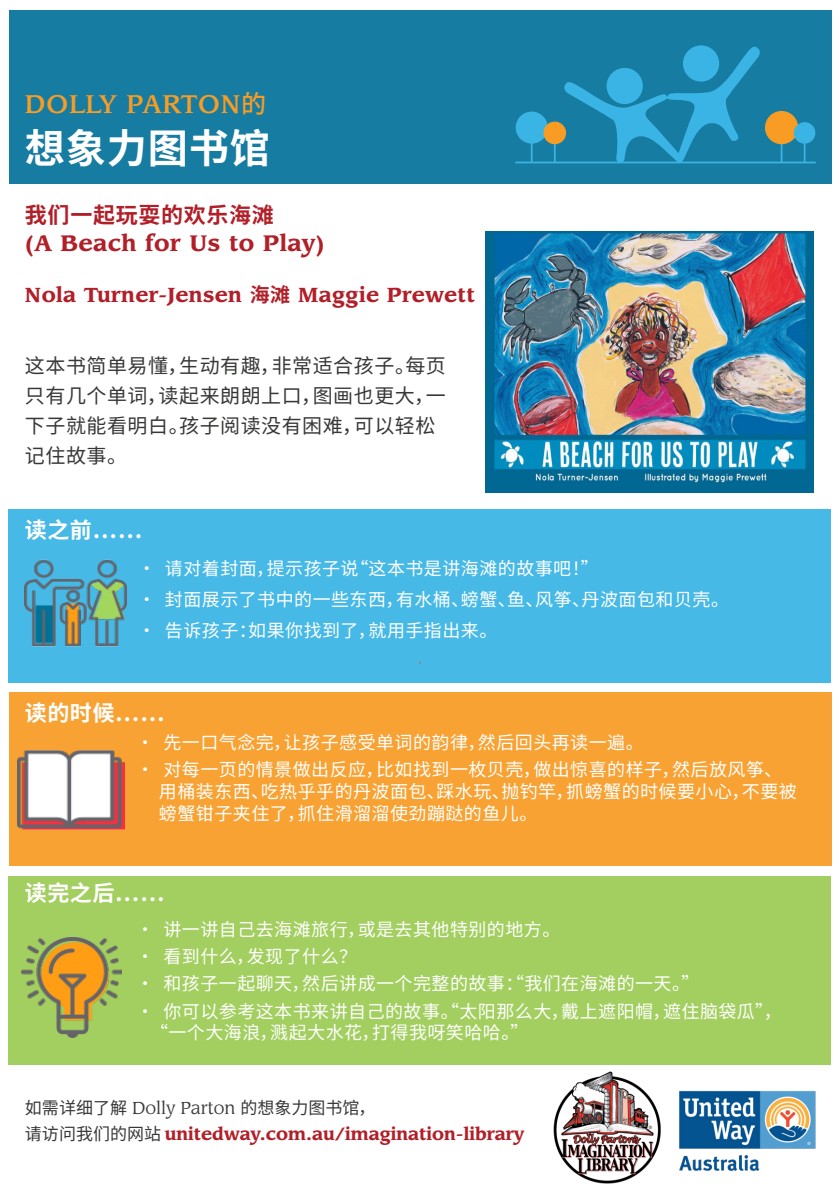
<style>
.page{position:relative;width:840px;height:1191px;background:#fff}
.page>*{position:absolute;margin:0;border:0;box-sizing:border-box;transform-origin:0 0}
.t1{font:700 40.2px "Noto Sans SC";letter-spacing:.02em;color:#fff}
.t2{font:500 25px "Leawood Std";letter-spacing:.025em;color:#f89c24}
.t3{font:700 22px/28px "Leawood Std";letter-spacing:.02em;color:#b11f28}
.t4{font:700 22px "Noto Sans SC";letter-spacing:.02em;color:#fff}
.t5{font:20px/30px "Noto Sans SC";letter-spacing:.025em;color:#363936}
.t6{font:700 20px "Leawood Std";letter-spacing:.02em;color:#b11f28}
.t7{font:18px/21.6px "Noto Sans SC";letter-spacing:.025em;color:#fff}
.t8{font:700 17px/26px "Leawood Std";color:#b11f28}
.s1{font-family:"Noto Sans SC"}
.s2{font-family:"Noto Sans SC";font-weight:400;color:#363936}
.s3{font-weight:400;color:#363936}
</style>
<div class="page">
<div style="left:8px;top:509px;width:822px;height:174px;background:#47b9e6"></div>
<div style="left:9px;top:10px;width:822px;height:174px;background:#167ca1"></div>
<div style="left:9px;top:692px;width:822px;height:174px;background:#f8a233"></div>
<div style="left:9px;top:876px;width:821px;height:188px;background:#a2cf5f"></div>
<hr style="left:515px;top:162px;width:299px;height:1px;background:#3ab4e5">
<hr style="left:530px;top:128px;width:2px;height:34px;background:#3ab4e5">
<hr style="left:553px;top:128px;width:2px;height:34px;background:#3ab4e5">
<div style="left:515px;top:112px;width:32px;height:32px;background:#3ab4e5;border-radius:50%"></div>
<div style="left:543px;top:122px;width:22px;height:22px;background:#f89c24;border-radius:50%"></div>
<div style="left:543px;top:122px;width:22px;height:22px;border:1px solid #f89c24;border-radius:50%"></div>
<hr style="left:780px;top:128px;width:2px;height:34px;background:#3ab4e5">
<hr style="left:803px;top:128px;width:2px;height:34px;background:#3ab4e5">
<div style="left:765px;top:112px;width:32px;height:32px;background:#f89c24;border-radius:50%"></div>
<div style="left:764px;top:111px;width:33px;height:33px;border:1px solid #f89c24;border-radius:50%"></div>
<div style="left:793px;top:122px;width:21px;height:22px;background:#3ab4e5;border-radius:50%"></div>
<svg style="left:560px;top:45px;width:203px;height:119px"></svg>
<div style="left:606px;top:68px;width:36px;height:36px;background:#3ab4e5;border-radius:50%"></div>
<img style="left:485px;top:231px;width:328px;height:261px">
<img style="left:21px;top:937px;width:100px;height:101px">
<img style="left:25px;top:559px;width:101px;height:88px">
<img style="left:18px;top:750px;width:106px;height:80px">
<img style="left:544px;top:1064px;width:278px;height:120px">
<p class="t2" style="left:25px;top:89px;width:242px">DOLLY PARTON<span class="s1">的</span></p>
<p class="t1" style="left:25px;top:126px;width:246px">想象力图书馆</p>
<p class="t3" style="left:25px;top:202px;width:301px"><span class="s1">我们一起玩耍的欢乐海滩<br></span>(A Beach for Us to Play)</p>
<p class="t6" style="left:25px;top:282px;width:451px">Nola Turner-Jensen <span class="s1">海滩</span> Maggie Prewett</p>
<p class="t5" style="left:25px;top:351px;width:422px">这本书简单易懂，生动有趣，非常适合孩子。每页只有几个单词，读起来朗朗上口，图画也更大，一下子就能看明白。孩子阅读没有困难，可以轻松记住故事。</p>
<p class="t4" style="left:25px;top:517px;width:119px">读之前……</p>
<p class="t7" style="left:138px;top:557px;width:462px">• 请对着封面，提示孩子说“这本书是讲海滩的故事吧！”</p>
<p class="t7" style="left:138px;top:589px;width:592px">• 封面展示了书中的一些东西，有水桶、螃蟹、鱼、风筝、丹波面包和贝壳。</p>
<p class="t7" style="left:138px;top:620px;width:361px">• 告诉孩子：如果你找到了，就用手指出来。</p>
<p class="t4" style="left:25px;top:700px;width:142px">读的时候……</p>
<p class="t7" style="left:136px;top:732px;width:509px">• 先一口气念完，让孩子感受单词的韵律，然后回头再读一遍。</p>
<p class="t7" style="left:159px;top:759px;width:639px;text-indent:-23px">• 对每一页的情景做出反应，比如找到一枚贝壳，做出惊喜的样子，然后放风筝、用桶装东西、吃热乎乎的丹波面包、踩水玩、抛钓竿，抓螃蟹的时候要小心，不要被螃蟹钳子夹住了，抓住滑溜溜使劲蹦跶的鱼儿。</p>
<p class="t4" style="left:25px;top:881px;width:142px">读完之后……</p>
<p class="t7" style="left:136px;top:919px;width:425px">• 讲一讲自己去海滩旅行，或是去其他特别的地方。</p>
<p class="t7" style="left:136px;top:946px;width:222px">• 看到什么，发现了什么？</p>
<p class="t7" style="left:136px;top:973px;width:564px">• 和孩子一起聊天，然后讲成一个完整的故事：“我们在海滩的一天。”</p>
<p class="t7" style="left:150px;top:1000px;width:632px;text-indent:-14px">• 你可以参考这本书来讲自己的故事。“太阳那么大，戴上遮阳帽，遮住脑袋瓜”，“一个大海浪，溅起大水花，打得我呀笑哈哈。”</p>
<p class="t8" style="left:25px;top:1095px;width:500px"><span class="s2">如需详细了解</span> <span class="s3">Dolly Parton</span> <span class="s2">的想象力图书馆，<br>请访问我们的网站</span> unitedway.com.au/imagination-library</p>
</div>
